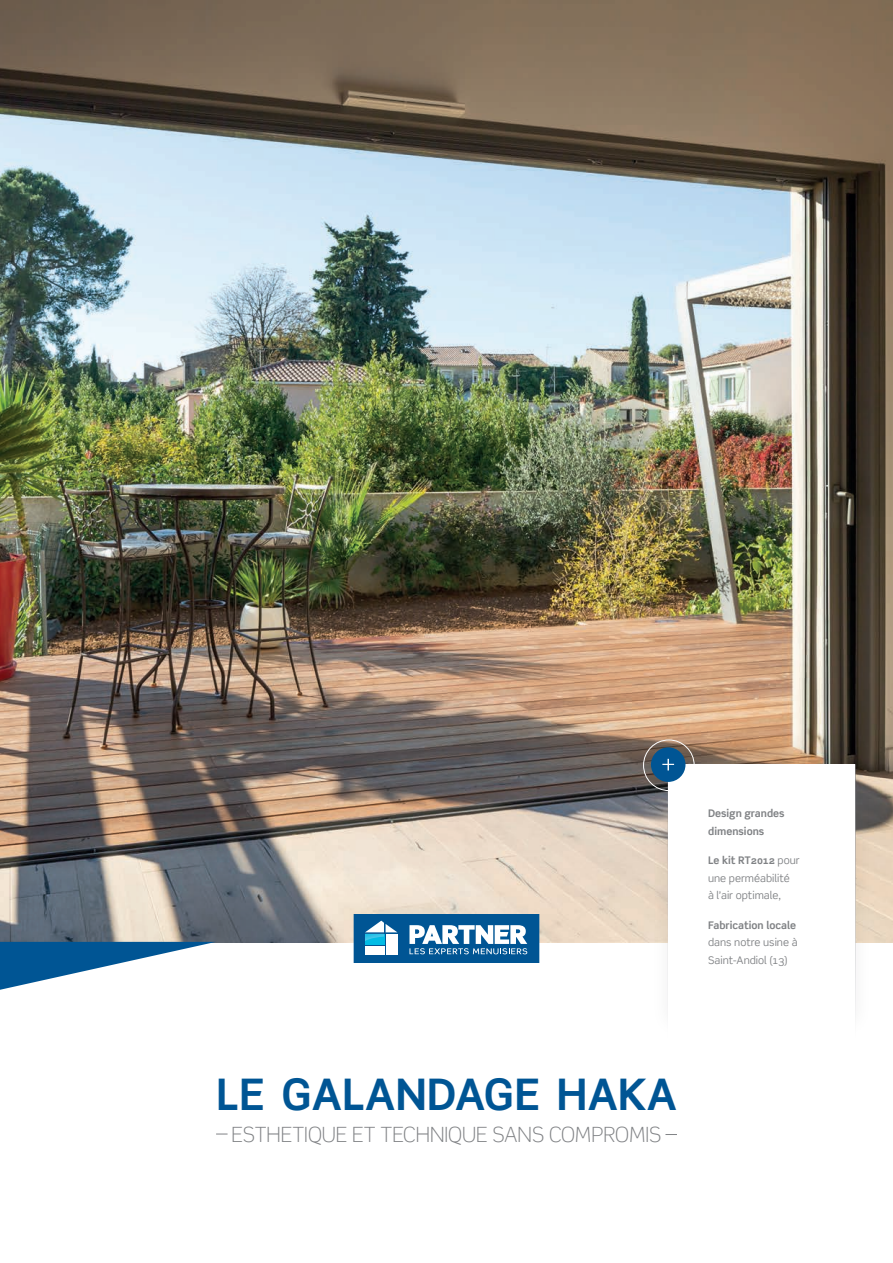
<style>
.page{position:relative;width:893px;height:1263px;background:#fff}
.page>*{position:absolute;margin:0;border:0;box-sizing:border-box;transform-origin:0 0}
.t1{font:700 43.5px "Scene";color:#005594}
.t2{font:300 21px "Scene";color:#808285}
.Points_forts{font:10.5px/17.5px "Scene";color:#808285}
.Points_forts-2{font:700 10.5px/17.5px "Scene";color:#808285}
.s1{font-weight:700}
</style>
<div class="page">
<img style="left:0;top:0;width:893px;height:943px">
<svg style="left:216px;top:1134px;width:12px;height:1px"></svg>
<svg style="left:665px;top:1134px;width:12px;height:1px"></svg>
<svg style="left:354px;top:914px;width:185px;height:48px"></svg>
<svg style="left:0;top:942px;width:216px;height:48px"></svg>
<div style="left:649px;top:729px;width:225px;height:311px;background:#231f20;opacity:.08"></div>
<div style="left:668px;top:764px;width:187px;height:274px;background:#fff"></div>
<div style="left:651px;top:747px;width:34px;height:35px;background:#005594;border-radius:50%"></div>
<svg style="left:662px;top:759px;width:12px;height:11px"></svg>
<div style="left:643px;top:739px;width:51px;height:52px;border:1px solid #fff;border-radius:50%"></div>
<p class="Points_forts-2" style="left:708px;top:804px;width:78px">Design grandes dimensions</p>
<p class="Points_forts" style="left:708px;top:851px;width:93px"><span class="s1">Le kit RT2012</span> pour une perméabilité<br>à l’air optimale,</p>
<p class="Points_forts" style="left:708px;top:916px;width:91px"><span class="s1">Fabrication locale </span>dans notre usine à<br>Saint-Andiol (13)</p>
<p class="t1" style="left:216px;top:1067px;width:462px">LE GALANDAGE HAKA</p>
<p class="t2" style="left:231px;top:1121px;width:431px">ESTHETIQUE ET TECHNIQUE SANS COMPROMIS</p>
</div>
